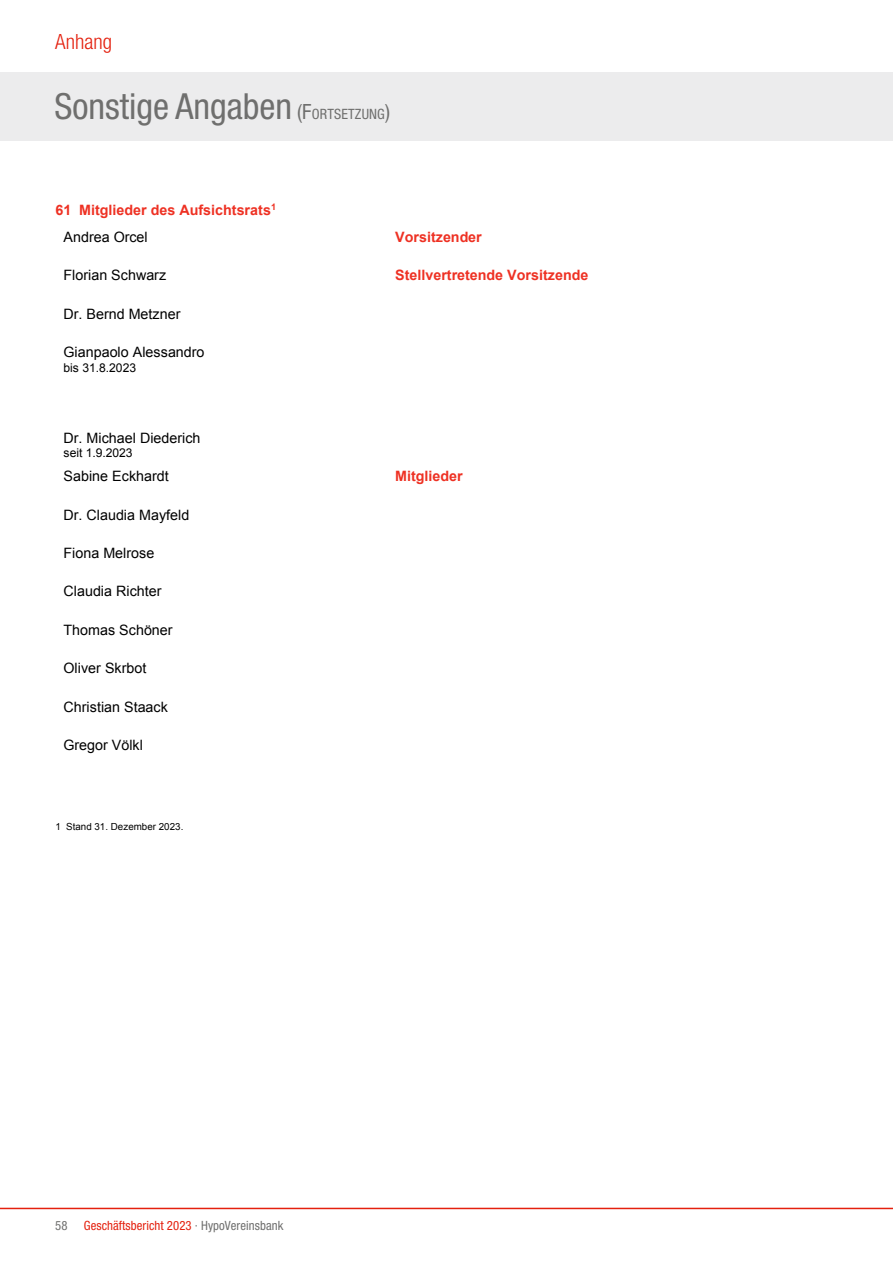
<style>
.page{position:relative;width:893px;height:1263px;background:#fff}
.page>*{position:absolute;margin:0;border:0;box-sizing:border-box;transform-origin:0 0}
.t1{font:condensed 36px "Helvetica Neue LT Pro";color:#6f6f6e}
.t2{font:300 condensed 21px "Helvetica Neue LT Pro";color:#e4200e}
.t3{font:14.25px "Arial";color:#000}
.t4{font:700 14.25px/27px "Arial";color:#ee3123}
.t5{font:condensed 12.75px "Helvetica Neue LT Pro";letter-spacing:.005em;color:#e4200e}
.t6{font:condensed 12.75px "Helvetica Neue LT Pro";color:#6f6f6e}
.t7{font:12.15px "Arial";letter-spacing:-.005em;color:#000}
.t8{font:9.75px "Arial";color:#000}
.s1{font-size:21px}
.s2{font-size:14.25px}
.s3{font-weight:400;color:#000}
.s4{color:#6f6f6e}
</style>
<div class="page">
<hr style="left:0;top:1208px;width:893px;height:1px;background:#e4200e">
<div style="left:0;top:72px;width:893px;height:68px;background:#ececed"></div>
<h2 class="t2" style="left:55px;top:30px;width:58px">Anhang</h2>
<h1 class="t1" style="left:55px;top:85px;width:337px">Sonstige Angaben <span class="s1">(F</span><span class="s2">ORTSETZUNG</span><span class="s1">)</span></h1>
<p class="t4" style="left:64px;top:197px;width:214px;text-indent:-8px">61 Mitglieder des Aufsichtsrats<sup>1<br></sup><span class="s3">Andrea Orcel</span></p>
<p class="t4" style="left:395px;top:224px;width:88px">Vorsitzender</p>
<p class="t3" style="left:64px;top:266px;width:104px">Florian Schwarz</p>
<p class="t4" style="left:395px;top:262px;width:195px">Stellvertretende Vorsitzende</p>
<p class="t3" style="left:64px;top:304px;width:118px">Dr. Bernd Metzner</p>
<p class="t3" style="left:64px;top:343px;width:142px">Gianpaolo Alessandro</p>
<p class="t7" style="left:64px;top:359px;width:74px">bis 31.8.2023</p>
<p class="t3" style="left:64px;top:428px;width:139px">Dr. Michael Diederich</p>
<p class="t7" style="left:64px;top:445px;width:71px">seit 1.9.2023</p>
<p class="t3" style="left:64px;top:467px;width:107px">Sabine Eckhardt</p>
<p class="t4" style="left:395px;top:463px;width:69px">Mitglieder</p>
<p class="t3" style="left:64px;top:505px;width:127px">Dr. Claudia Mayfeld</p>
<p class="t3" style="left:64px;top:544px;width:92px">Fiona Melrose</p>
<p class="t3" style="left:64px;top:582px;width:100px">Claudia Richter</p>
<p class="t3" style="left:64px;top:621px;width:111px">Thomas Schöner</p>
<p class="t3" style="left:64px;top:659px;width:84px">Oliver Skrbot</p>
<p class="t3" style="left:64px;top:697px;width:106px">Christian Staack</p>
<p class="t3" style="left:64px;top:736px;width:81px">Gregor Völkl</p>
<p class="t8" style="left:55px;top:820px;width:129px">1 Stand 31. Dezember 2023.</p>
<p class="t6" style="left:55px;top:1217px;width:14px">58</p>
<p class="t5" style="left:84px;top:1217px;width:201px">Geschäftsbericht 2023 <span class="s4">· HypoVereinsbank</span></p>
</div>
